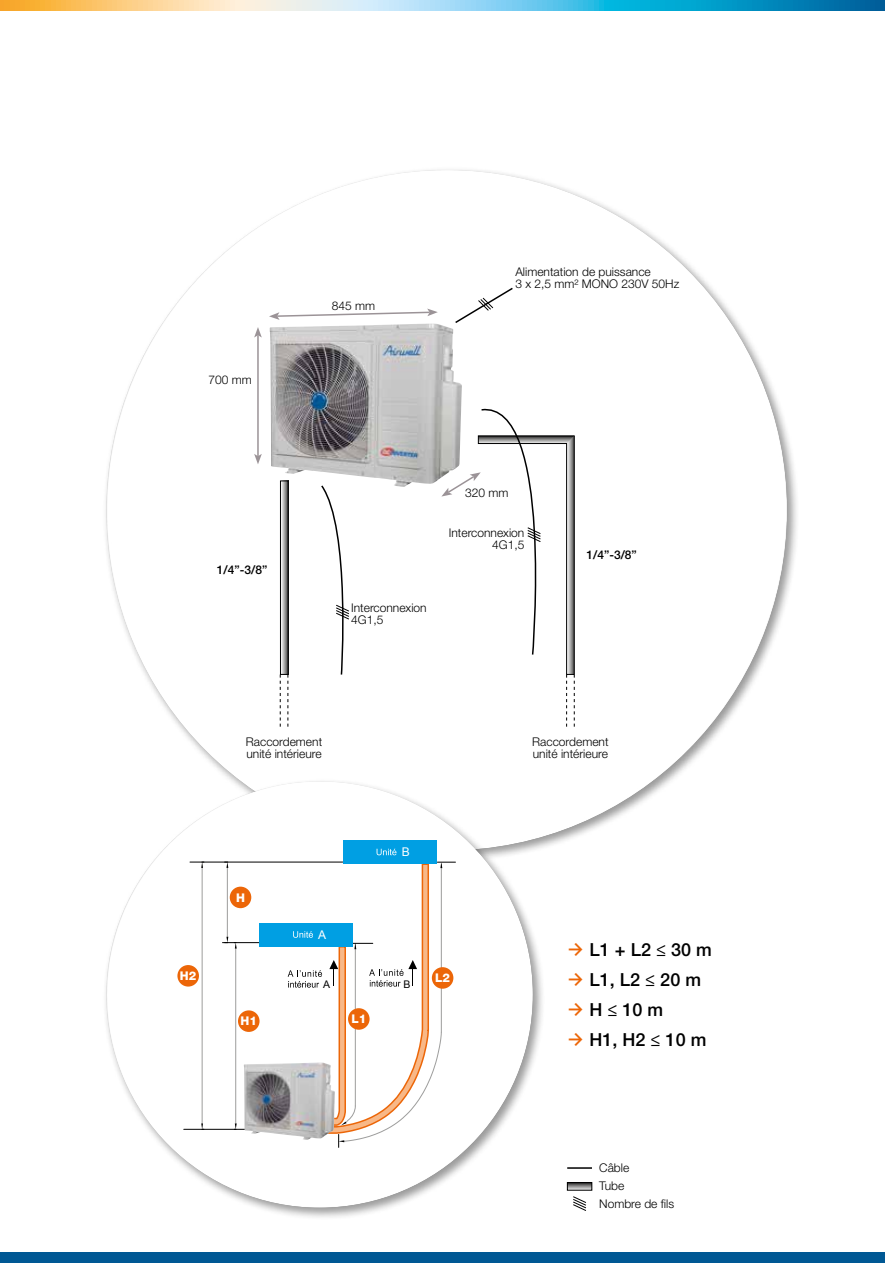
<style>
.page{position:relative;width:885px;height:1263px;background:#fff}
.page>*{position:absolute;margin:0;border:0;box-sizing:border-box;transform-origin:0 0}
.t1{font:500 18px/30px "Helvetica Neue LT Std";color:#000}
.t2{font:300 12px/12px "Helvetica Neue LT Std";color:#000}
.t3{font:500 12px "Helvetica Neue LT Std";color:#000}
.t4{font:800 12px "Helvetica Neue LT Std";color:#fff}
.t5{font:12px "Arial";color:#fff}
.t6{font:10.5px "Arial";color:#000}
.s1{font-family:"Flesh Plain";font-weight:400;color:#ec6608}
</style>
<div class="page">
<div style="left:0;top:1252px;width:884px;height:11px;background:#005894"></div>
<svg style="left:0;top:0;width:884px;height:11px;background:#8abfc1"></svg>
<div style="left:103px;top:166px;width:696px;height:697px;background:#000;opacity:.4"></div>
<div style="left:105px;top:170px;width:683px;height:681px;background:#fff"></div>
<img style="left:269px;top:324px;width:193px;height:163px">
<svg style="left:269px;top:309px;width:169px;height:11px"></svg>
<hr style="left:257px;top:335px;width:2px;height:121px;background:#9b9397">
<svg style="left:254px;top:327px;width:8px;height:10px"></svg>
<svg style="left:254px;top:454px;width:8px;height:10px"></svg>
<svg style="left:282px;top:483px;width:4px;height:189px"></svg>
<div style="left:280px;top:481px;width:8px;height:193px;border:1px solid #000"></div>
<svg style="left:280px;top:674px;width:1px;height:53px"></svg>
<svg style="left:287px;top:674px;width:1px;height:53px"></svg>
<svg style="left:455px;top:287px;width:58px;height:36px"></svg>
<svg style="left:320px;top:484px;width:31px;height:191px"></svg>
<svg style="left:441px;top:401px;width:134px;height:326px"></svg>
<div style="left:103px;top:778px;width:442px;height:442px;background:#000;opacity:.4"></div>
<div style="left:106px;top:781px;width:428px;height:427px;background:#000;opacity:.2"></div>
<div style="left:432px;top:967px;width:21px;height:22px;background:#ec6608;border-radius:50%"></div>
<div style="left:348px;top:1008px;width:21px;height:22px;background:#ec6608;border-radius:50%"></div>
<div style="left:238px;top:1010px;width:21px;height:22px;background:#ec6608;border-radius:50%"></div>
<div style="left:230px;top:887px;width:21px;height:21px;background:#ec6608;border-radius:50%"></div>
<div style="left:177px;top:965px;width:22px;height:21px;background:#ec6608;border-radius:50%"></div>
<svg style="left:573px;top:1196px;width:13px;height:15px"></svg>
<svg style="left:569px;top:1184px;width:21px;height:4px"></svg>
<div style="left:567px;top:1182px;width:25px;height:8px;border:1px solid #000"></div>
<hr style="left:567px;top:1167px;width:25px;height:2px;background:#000">
<img style="left:244px;top:1062px;width:91px;height:78px">
<p class="t2" style="left:208px;top:373px;width:45px">700 mm</p>
<p class="t3" style="left:217px;top:563px;width:52px">1/4”-3/8”</p>
<p class="t2" style="left:332px;top:299px;width:45px">845 mm</p>
<p class="t2" style="left:515px;top:265px;width:165px">Alimentation de puissance<br>3 x 2,5 mm² MONO 230V 50Hz</p>
<p class="t2" style="left:351px;top:601px;width:77px">Interconnexion<br>4G1,5</p>
<p class="t2" style="left:465px;top:486px;width:45px">320 mm</p>
<p class="t2" style="left:448px;top:527px;width:77px;text-align:right">Interconnexion<br>4G1,5</p>
<p class="t3" style="left:586px;top:548px;width:52px">1/4”-3/8”</p>
<p class="t4" style="left:180px;top:969px;width:18px">H2</p>
<p class="t2" style="left:246px;top:735px;width:78px">Raccordement unité intérieure</p>
<p class="t4" style="left:236px;top:890px;width:10px">H</p>
<p class="t5" style="left:318px;top:927px;width:10px">A</p>
<p class="t5" style="left:402px;top:844px;width:10px">B</p>
<p class="t6" style="left:323px;top:977px;width:9px">A</p>
<p class="t6" style="left:403px;top:977px;width:9px">B</p>
<p class="t4" style="left:240px;top:1014px;width:18px">H1</p>
<p class="t4" style="left:351px;top:1012px;width:16px">L1</p>
<p class="t4" style="left:435px;top:971px;width:16px">L2</p>
<p class="t2" style="left:532px;top:735px;width:78px">Raccordement unité intérieure</p>
<h1 class="t1" style="left:566px;top:935px;width:147px"><span class="s1">q</span> L1 + L2 ≤ 30 m <span class="s1">q</span> L1, L2 ≤ 20 m <span class="s1">q</span> H ≤ 10 m<br><span class="s1">q</span> H1, H2 ≤ 10 m</h1>
<p class="t2" style="left:599px;top:1158px;width:76px;line-height:18px">Câble<br>Tube<br>Nombre de fils</p>
</div>
